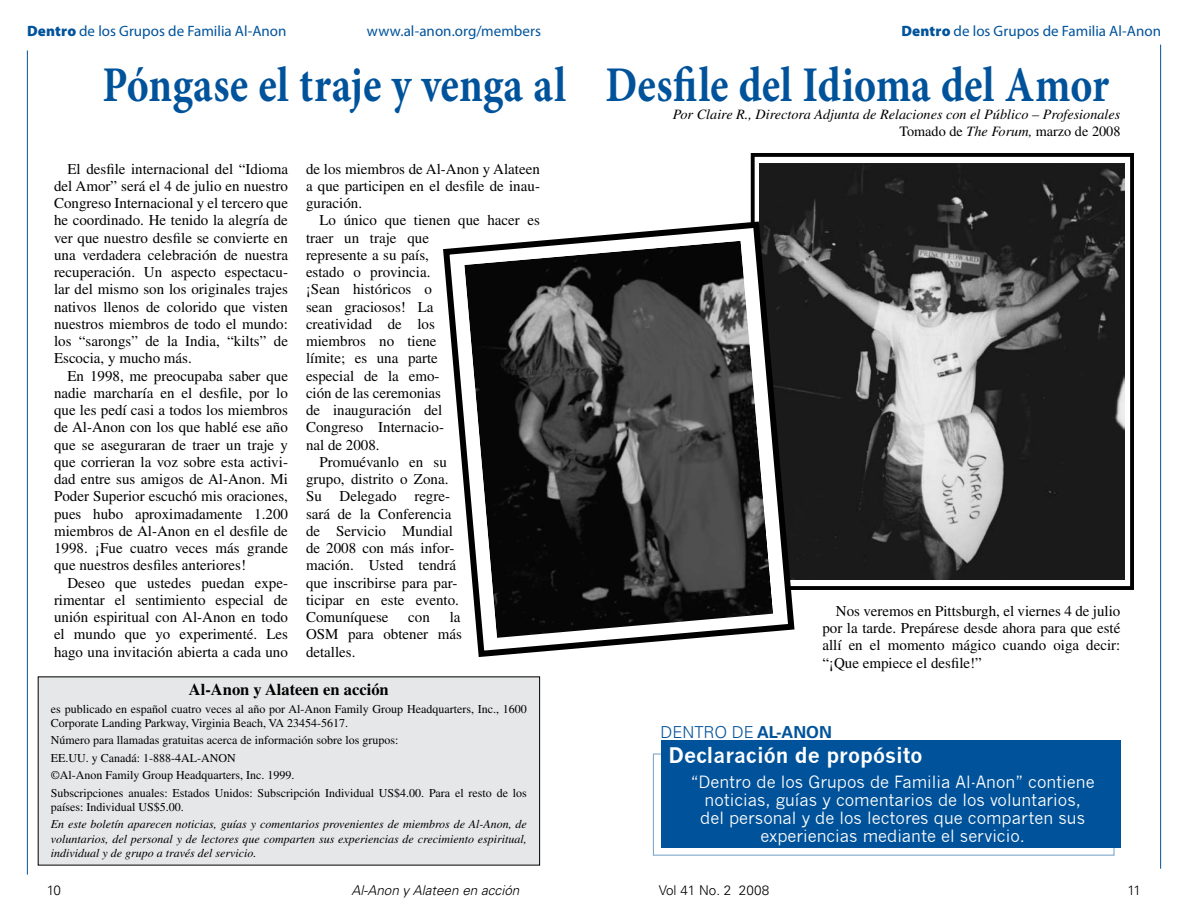
<style>
.page{position:relative;width:1188px;height:918px;background:#fff}
.page>*{position:absolute;margin:0;border:0;box-sizing:border-box;transform-origin:0 0}
.t1{font:700 49.95px "Minion Pro";color:#00539b;scale:.84 1}
.t2{font:700 21px "News Gothic";color:#fff}
.t3{font:16.5px/18px "News Gothic";color:#fff;text-align:center}
.t4{font:700 16.5px "Times";color:#000}
.t5{font:300 16.5px "Univers";color:#00539b}
.t6{font:15px/17.2px "Times";color:#000;text-align:justify}
.t7{font:15px "Myriad Pro";color:#00539b}
.t8{font:italic 14.25px/17.2px "Times";color:#000;text-align:right}
.t9{font:italic 300 13.5px "Univers";color:#000}
.t10{font:300 13.5px "Univers";color:#000}
.t11{font:12px/17.5px "Times";color:#000}
.t12{font:italic 12px/14.2px "Times";color:#000;text-align:justify}
.s1{font-weight:900}
.s2{font-style:normal}
.s3{font-weight:700}
</style>
<div class="page">
<hr style="left:27px;top:50px;width:1px;height:825px;background:#00539b">
<hr style="left:1160px;top:45px;width:1px;height:824px;background:#00539b">
<div style="left:751px;top:153px;width:383px;height:437px;border:4px solid #000"></div>
<img style="left:760px;top:163px;width:365px;height:417px">
<svg style="left:443px;top:218px;width:355px;height:439px"></svg>
<img style="left:464px;top:241px;width:309px;height:397px">
<div style="left:653px;top:753px;width:462px;height:103px;border:1px solid #80a9cd"></div>
<div style="left:661px;top:740px;width:460px;height:108px;background:#00539b"></div>
<div style="left:38px;top:677px;width:502px;height:188px;background:#e6e7e8"></div>
<p class="t7" style="left:27px;top:23px;width:261px"><span class="s1">Dentro</span> de los Grupos de Familia Al-Anon</p>
<p class="t7" style="left:367px;top:23px;width:176px">www.al‑anon.org/members</p>
<p class="t7" style="left:901px;top:23px;width:261px"><span class="s1">Dentro</span> de los Grupos de Familia Al-Anon</p>
<h1 class="t1" style="left:103px;top:50px;width:1200px">Póngase el traje y venga al Desfile del Idioma del Amor</h1>
<p class="t8" style="left:673px;top:105px;width:449px">Por Claire R., Directora Adjunta de Relaciones con el Público – Profesionales<br><span class="s2">Tomado de</span> The Forum, <span class="s2">marzo de 2008</span></p>
<p class="t6" style="left:54px;top:160px;width:236px;text-indent:14px">El desfile internacional del “Idioma del Amor” será el 4 de julio en nuestro Congreso Internacional y el tercero que he coordinado. He tenido la alegría de ver que nuestro desfile se convierte en una verdadera celebración de nuestra recuperación. Un aspecto espectacu&shy;lar del mismo son los originales trajes nativos llenos de colorido que visten nuestros miembros de todo el mundo: los “sarongs” de la India, “kilts” de Escocia, y mucho más.</p>
<p class="t6" style="left:54px;top:367px;width:236px;text-indent:14px">En 1998, me preocupaba saber que nadie marcharía en el desfile, por lo que les pedí casi a todos los miembros de Al-Anon con los que hablé ese año que se aseguraran de traer un traje y que corrieran la voz sobre esta activi&shy;dad entre sus amigos de Al-Anon. Mi Poder Superior escuchó mis oraciones, pues hubo aproximadamente 1.200 miembros de Al-Anon en el desfile de 1998. ¡Fue cuatro veces más grande que nuestros desfiles anteriores!</p>
<p class="t6" style="left:54px;top:574px;width:236px;text-indent:14px">Deseo que ustedes puedan expe&shy;rimentar el sentimiento especial de unión espiritual con Al-Anon en todo el mundo que yo experimenté. Les hago una invitación abierta a cada uno</p>
<p class="t6" style="left:306px;top:160px;width:236px">de los miembros de Al-Anon y Alateen a que participen en el desfile de inau&shy;guración.</p>
<p class="t6" style="left:320px;top:212px;width:222px">Lo único que tienen que hacer es</p>
<p class="t6" style="left:306px;top:229px;width:125px">traer un traje que</p>
<p class="t6" style="left:306px;top:246px;width:124px">represente a su país,</p>
<p class="t6" style="left:306px;top:264px;width:126px">estado o provincia.</p>
<p class="t6" style="left:306px;top:281px;width:127px">¡Sean históricos o</p>
<p class="t6" style="left:306px;top:298px;width:129px">sean graciosos! La</p>
<p class="t6" style="left:306px;top:315px;width:130px">creatividad de los</p>
<p class="t6" style="left:306px;top:333px;width:132px">miembros no tiene</p>
<p class="t6" style="left:306px;top:350px;width:133px">límite; es una parte</p>
<p class="t6" style="left:306px;top:367px;width:135px">especial de la emo-</p>
<p class="t6" style="left:306px;top:384px;width:136px">ción de las ceremonias</p>
<p class="t6" style="left:306px;top:402px;width:138px">de inauguración del</p>
<p class="t6" style="left:306px;top:419px;width:140px">Congreso Internacio-</p>
<p class="t6" style="left:306px;top:436px;width:75px">nal de 2008.</p>
<p class="t6" style="left:320px;top:453px;width:129px">Promuévanlo en su</p>
<p class="t6" style="left:306px;top:471px;width:144px">grupo, distrito o Zona.</p>
<p class="t6" style="left:306px;top:488px;width:146px">Su Delegado regre-</p>
<p class="t6" style="left:306px;top:505px;width:147px">sará de la Conferencia</p>
<p class="t6" style="left:306px;top:522px;width:148px">de Servicio Mundial</p>
<p class="t6" style="left:306px;top:540px;width:150px">de 2008 con más infor-</p>
<p class="t6" style="left:306px;top:557px;width:151px">mación. Usted tendrá</p>
<p class="t6" style="left:306px;top:574px;width:153px">que inscribirse para par-</p>
<p class="t6" style="left:306px;top:591px;width:155px">ticipar en este evento.</p>
<p class="t6" style="left:306px;top:609px;width:84px">Comuníquese</p>
<p class="t6" style="left:408px;top:609px;width:23px">con</p>
<p class="t6" style="left:306px;top:609px;width:157px;text-indent:144px">la OSM para obtener más detalles.</p>
<p class="t6" style="left:822px;top:602px;width:300px;text-indent:14px">Nos veremos en Pittsburgh, el viernes 4 de julio por la tarde. Prepárese desde ahora para que esté allí en el momento mágico cuando oiga decir: “¡Que empiece el desfile!”</p>
<p class="t4" style="left:189px;top:680px;width:201px">Al‑Anon y Alateen en acción</p>
<p class="t11" style="left:51px;top:701px;width:478px;line-height:14.2px">es publicado en español cuatro veces al año por Al-Anon Family Group Headquarters, Inc., 1600<br>Corporate Landing Parkway, Virginia Beach, VA 23454-5617.</p>
<p class="t11" style="left:51px;top:731px;width:478px">Número para llamadas gratuitas acerca de información sobre los grupos:<br>EE.UU. y Canadá: 1-888-4AL-ANON<br>©Al-Anon Family Group Headquarters, Inc. 1999.<br>Subscripciones anuales: Estados Unidos: Subscripción Individual US$4.00. Para el resto de los</p>
<p class="t11" style="left:51px;top:798px;width:135px">países: Individual US$5.00.</p>
<p class="t12" style="left:51px;top:817px;width:478px">En este boletín aparecen noticias, guías y comentarios provenientes de miembros de Al-Anon, de voluntarios, del personal y de lectores que comparten sus experiencias de crecimiento espiritual, individual y de grupo a través del servicio.</p>
<p class="t10" style="left:47px;top:882px;width:15px">10</p>
<p class="t9" style="left:352px;top:882px;width:169px">Al‑Anon y Alateen en acción</p>
<p class="t5" style="left:661px;top:722px;width:173px">DENTRO DE <span class="s3">AL‑ANON</span></p>
<h2 class="t2" style="left:669px;top:743px;width:256px">Declaración de propósito</h2>
<p class="t3" style="left:691px;top:773px;width:405px">“Dentro de los Grupos de Familia Al-Anon” contiene noticias, guías y comentarios de los voluntarios, del personal y de los lectores que comparten sus experiencias mediante el servicio.</p>
<p class="t10" style="left:659px;top:882px;width:112px">Vol 41 No. 2 2008</p>
<p class="t10" style="left:1128px;top:882px;width:15px">11</p>
</div>
